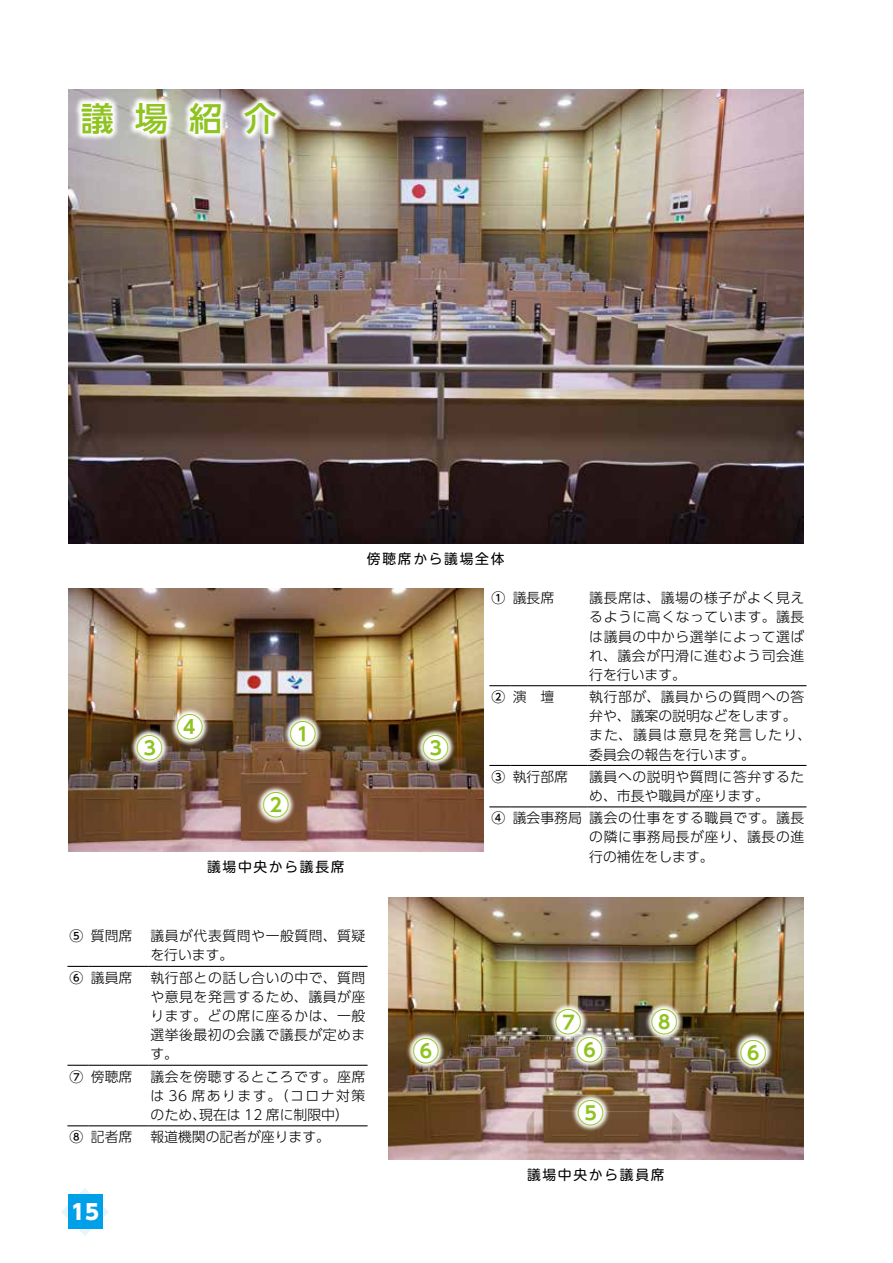
<style>
.page{position:relative;width:893px;height:1263px;background:#fff}
.page>*{position:absolute;margin:0;border:0;box-sizing:border-box;transform-origin:0 0}
.t1{font:500 33px "UD Shin Go Pro";color:#8fc31f}
.t2{font:700 27px/27.8px "UD Shin Go Pro De";color:#8fc31f}
.t3{font:800 21px "UD Shin Go NT Pro";color:#fff}
.t4{font:300 13.8px/19.2px "UD Shin Go Pro";letter-spacing:.04em;color:#000}
.t5{font:300 13.8px/19.2px "UD Shin Go Pro";color:#000}
.t6{font:13.8px "UD Shin M Go Pro";letter-spacing:.12em;color:#000}
.t7{font:300 13.8px/19.2px "UD Shin Go Pro";letter-spacing:.075em;color:#000}
.t8{font:500 13.8px "UD Shin Go Pro";color:#000}
</style>
<div class="page">
<svg style="left:61px;top:1188px;width:48px;height:48px"></svg>
<img style="left:68px;top:89px;width:736px;height:454px">
<svg style="left:74px;top:95px;width:210px;height:47px"></svg>
<img style="left:68px;top:589px;width:416px;height:262px">
<img style="left:388px;top:897px;width:416px;height:263px">
<hr style="left:587px;top:685px;width:219px;height:1px;background:#000">
<svg style="left:489px;top:685px;width:22px;height:1px"></svg>
<hr style="left:511px;top:685px;width:76px;height:1px;background:#000">
<hr style="left:587px;top:765px;width:219px;height:1px;background:#000">
<svg style="left:489px;top:765px;width:22px;height:1px"></svg>
<hr style="left:511px;top:765px;width:76px;height:1px;background:#000">
<svg style="left:489px;top:806px;width:22px;height:1px"></svg>
<hr style="left:511px;top:806px;width:76px;height:1px;background:#000">
<hr style="left:587px;top:806px;width:219px;height:1px;background:#000">
<svg style="left:67px;top:1125px;width:22px;height:1px"></svg>
<hr style="left:89px;top:1125px;width:59px;height:1px;background:#000">
<hr style="left:148px;top:1125px;width:220px;height:1px;background:#000">
<svg style="left:67px;top:966px;width:22px;height:1px"></svg>
<hr style="left:89px;top:966px;width:59px;height:1px;background:#000">
<hr style="left:148px;top:966px;width:220px;height:1px;background:#000">
<svg style="left:67px;top:1065px;width:22px;height:1px"></svg>
<hr style="left:89px;top:1065px;width:59px;height:1px;background:#000">
<hr style="left:148px;top:1065px;width:220px;height:1px;background:#000">
<svg style="left:170px;top:707px;width:40px;height:39px"></svg>
<div style="left:178px;top:714px;width:24px;height:25px;background:#fff;border-radius:50%"></div>
<svg style="left:406px;top:1031px;width:40px;height:40px"></svg>
<div style="left:414px;top:1039px;width:24px;height:24px;background:#fff;border-radius:50%"></div>
<svg style="left:733px;top:1032px;width:40px;height:40px"></svg>
<div style="left:741px;top:1040px;width:24px;height:24px;background:#fff;border-radius:50%"></div>
<svg style="left:548px;top:1002px;width:40px;height:39px"></svg>
<div style="left:556px;top:1010px;width:25px;height:24px;background:#fff;border-radius:50%"></div>
<svg style="left:644px;top:1002px;width:40px;height:39px"></svg>
<div style="left:652px;top:1010px;width:24px;height:24px;background:#fff;border-radius:50%"></div>
<svg style="left:570px;top:1030px;width:40px;height:39px"></svg>
<div style="left:578px;top:1037px;width:24px;height:25px;background:#fff;border-radius:50%"></div>
<svg style="left:571px;top:1093px;width:40px;height:39px"></svg>
<div style="left:579px;top:1100px;width:24px;height:24px;background:#fff;border-radius:50%"></div>
<svg style="left:256px;top:785px;width:40px;height:39px"></svg>
<div style="left:264px;top:793px;width:24px;height:24px;background:#fff;border-radius:50%"></div>
<svg style="left:283px;top:714px;width:40px;height:40px"></svg>
<div style="left:291px;top:722px;width:24px;height:24px;background:#fff;border-radius:50%"></div>
<svg style="left:130px;top:728px;width:40px;height:39px"></svg>
<div style="left:137px;top:735px;width:25px;height:25px;background:#fff;border-radius:50%"></div>
<svg style="left:416px;top:728px;width:40px;height:39px"></svg>
<div style="left:424px;top:735px;width:24px;height:25px;background:#fff;border-radius:50%"></div>
<h1 class="t1" style="left:81px;top:92px;width:198px">議場紹介</h1>
<h2 class="t2" style="left:136px;top:733px;width:28px">3</h2>
<h2 class="t2" style="left:176px;top:712px;width:28px">4</h2>
<h2 class="t2" style="left:289px;top:719px;width:28px">1</h2>
<h2 class="t2" style="left:262px;top:790px;width:28px">2</h2>
<p class="t6" style="left:207px;top:855px;width:139px">議場中央から議長席</p>
<p class="t6" style="left:367px;top:547px;width:139px">傍聴席から議場全体</p>
<h2 class="t2" style="left:422px;top:733px;width:28px">3</h2>
<p class="t8" style="left:491px;top:587px;width:15px">①</p>
<p class="t4" style="left:513px;top:588px;width:43px">議長席</p>
<p class="t4" style="left:589px;top:588px;width:217px">議長席は、議場の様子がよく見え</p>
<p class="t8" style="left:491px;top:686px;width:15px">②</p>
<p class="t4" style="left:513px;top:687px;width:43px">演　壇</p>
<p class="t4" style="left:589px;top:607px;width:217px;text-align:justify">るように高くなっています。議長は議員の中から選挙によって選ばれ、議会が円滑に進むよう司会進行を行います。</p>
<p class="t4" style="left:589px;top:687px;width:217px">執行部が、議員からの質問への答</p>
<p class="t8" style="left:491px;top:765px;width:15px">③</p>
<p class="t4" style="left:513px;top:766px;width:57px">執行部席</p>
<p class="t5" style="left:589px;top:706px;width:223px">弁や、議案の説明などをします。また、議員は意見を発言したり、委員会の報告を行います。</p>
<p class="t4" style="left:589px;top:766px;width:217px">議員への説明や質問に答弁するた</p>
<p class="t8" style="left:491px;top:807px;width:15px">④</p>
<p class="t4" style="left:513px;top:808px;width:71px">議会事務局</p>
<p class="t4" style="left:589px;top:784px;width:217px;line-height:22.4px">め、市長や職員が座ります。<br>議会の仕事をする職員です。議長</p>
<p class="t4" style="left:589px;top:827px;width:217px">の隣に事務局長が座り、議長の進行の補佐をします。</p>
<p class="t8" style="left:70px;top:925px;width:15px">⑤</p>
<p class="t4" style="left:91px;top:926px;width:43px">質問席</p>
<p class="t4" style="left:150px;top:926px;width:217px">議員が代表質問や一般質問、質疑</p>
<p class="t8" style="left:70px;top:966px;width:15px">⑥</p>
<p class="t4" style="left:91px;top:967px;width:43px">議員席</p>
<p class="t4" style="left:150px;top:943px;width:217px;line-height:22.4px">を行います。<br>執行部との話し合いの中で、質問</p>
<p class="t8" style="left:70px;top:1065px;width:15px">⑦</p>
<p class="t4" style="left:91px;top:1066px;width:43px">傍聴席</p>
<p class="t4" style="left:150px;top:986px;width:217px;text-align:justify">や意見を発言するため、議員が座ります。どの席に座るかは、一般選挙後最初の会議で議長が定めます。</p>
<p class="t4" style="left:150px;top:1066px;width:217px">議会を傍聴するところです。座席</p>
<p class="t8" style="left:70px;top:1126px;width:15px">⑧</p>
<p class="t4" style="left:91px;top:1127px;width:43px">記者席</p>
<p class="t7" style="left:199px;top:1085px;width:168px;text-indent:-49px">は 36 席あります。（コロナ対策現在は 12 席に制限中(</p>
<p class="t5" style="left:150px;top:1103px;width:181px;line-height:22.4px">のため、<br>報道機関の記者が座ります。</p>
<h3 class="t3" style="left:71px;top:1194px;width:29px">15</h3>
<h2 class="t2" style="left:412px;top:1036px;width:28px">6</h2>
<h2 class="t2" style="left:576px;top:1007px;width:28px;text-indent:-21px">7<br>6</h2>
<h2 class="t2" style="left:651px;top:1007px;width:28px">8</h2>
<h2 class="t2" style="left:577px;top:1098px;width:28px">5</h2>
<p class="t6" style="left:527px;top:1163px;width:139px">議場中央から議員席</p>
<h2 class="t2" style="left:740px;top:1038px;width:28px">6</h2>
</div>
